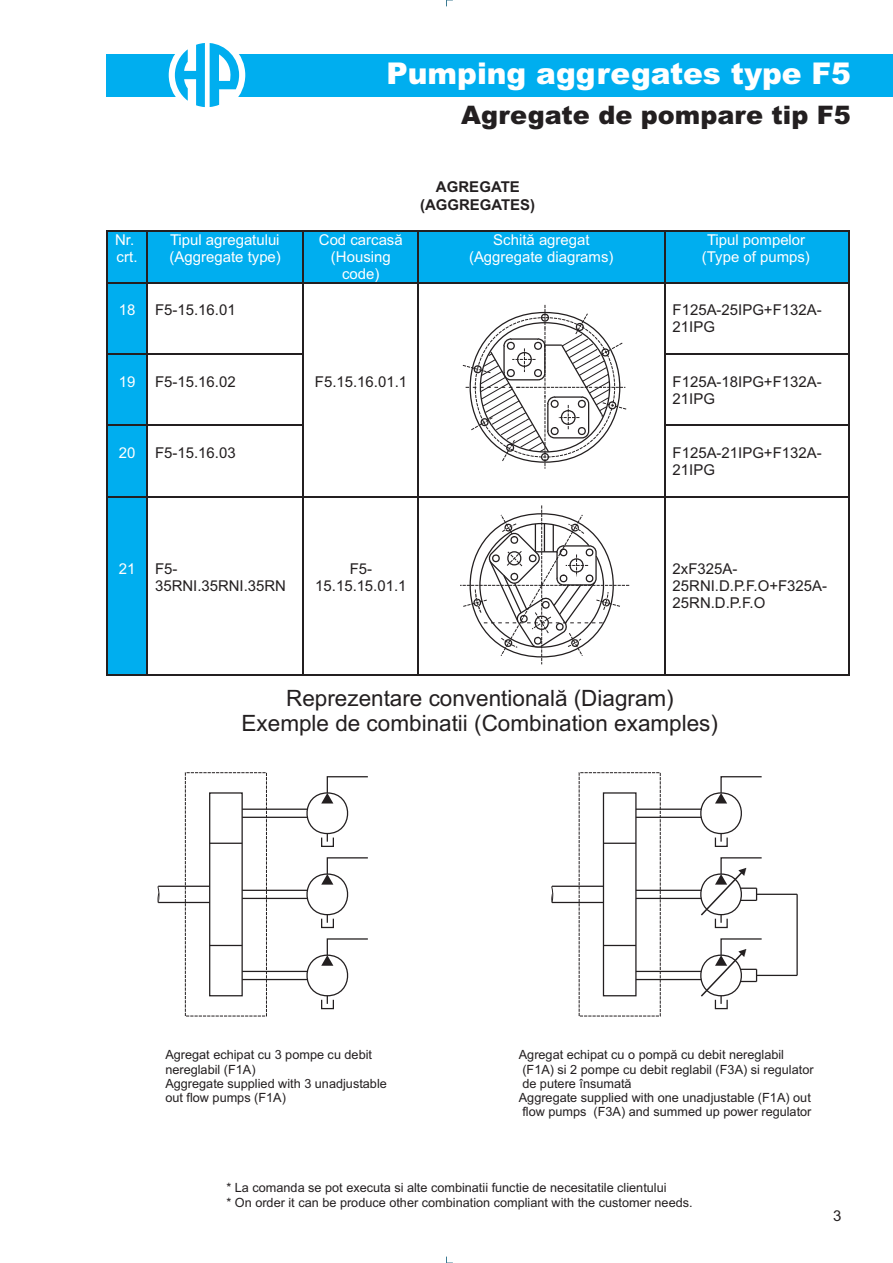
<style>
.page{position:relative;width:893px;height:1263px;background:#fff}
.page>*{position:absolute;margin:0;border:0;box-sizing:border-box;transform-origin:0 0}
.t1{font:900 30px "Arial";color:#fff}
.t2{font:900 25.5px "Arial";color:#231f20}
.t3{font:22.5px/25.2px "Arial";color:#231f20;text-align:center}
.t4{font:15px/17.1px "Arial";color:#231f20}
.t5{font:15px/17.1px "Arial";color:#fff;text-align:center}
.t6{font:700 15px/17.9px "Arial";color:#231f20;text-align:center}
.t7{font:12.75px/14.2px "Arial";color:#231f20}
</style>
<div class="page">
<div style="left:106px;top:230px;width:40px;height:445px;background:#00aeef"></div>
<div style="left:106px;top:230px;width:742px;height:53px;background:#00aeef"></div>
<div style="left:106px;top:54px;width:787px;height:42px;background:#00aeef"></div>
<div style="left:169px;top:37px;width:76px;height:76px;background:#fff;border-radius:50%"></div>
<svg style="left:175px;top:43px;width:64px;height:64px"></svg>
<hr style="left:108px;top:230px;width:38px;height:1px;background:#231f20">
<hr style="left:148px;top:230px;width:155px;height:1px;background:#231f20">
<hr style="left:304px;top:230px;width:114px;height:1px;background:#231f20">
<hr style="left:419px;top:230px;width:245px;height:1px;background:#231f20">
<hr style="left:665px;top:230px;width:183px;height:1px;background:#231f20">
<hr style="left:106px;top:231px;width:2px;height:51px;background:#231f20">
<hr style="left:146px;top:231px;width:2px;height:51px;background:#231f20">
<hr style="left:303px;top:231px;width:1px;height:51px;background:#231f20">
<hr style="left:418px;top:231px;width:1px;height:51px;background:#231f20">
<hr style="left:664px;top:231px;width:1px;height:51px;background:#231f20">
<hr style="left:848px;top:231px;width:1px;height:51px;background:#231f20">
<hr style="left:108px;top:282px;width:38px;height:1px;background:#231f20">
<hr style="left:148px;top:282px;width:155px;height:1px;background:#231f20">
<hr style="left:304px;top:282px;width:114px;height:1px;background:#231f20">
<hr style="left:419px;top:282px;width:245px;height:1px;background:#231f20">
<hr style="left:665px;top:282px;width:183px;height:1px;background:#231f20">
<hr style="left:106px;top:283px;width:2px;height:71px;background:#231f20">
<hr style="left:146px;top:283px;width:2px;height:71px;background:#231f20">
<hr style="left:303px;top:283px;width:1px;height:71px;background:#231f20">
<hr style="left:418px;top:283px;width:1px;height:71px;background:#231f20">
<hr style="left:664px;top:283px;width:1px;height:71px;background:#231f20">
<hr style="left:848px;top:283px;width:1px;height:71px;background:#231f20">
<hr style="left:108px;top:354px;width:38px;height:1px;background:#231f20">
<hr style="left:148px;top:354px;width:155px;height:1px;background:#231f20">
<hr style="left:665px;top:354px;width:183px;height:1px;background:#231f20">
<hr style="left:106px;top:355px;width:2px;height:70px;background:#231f20">
<hr style="left:146px;top:355px;width:2px;height:70px;background:#231f20">
<hr style="left:303px;top:355px;width:1px;height:70px;background:#231f20">
<hr style="left:418px;top:355px;width:1px;height:70px;background:#231f20">
<hr style="left:664px;top:355px;width:1px;height:70px;background:#231f20">
<hr style="left:848px;top:355px;width:1px;height:70px;background:#231f20">
<hr style="left:108px;top:425px;width:38px;height:1px;background:#231f20">
<hr style="left:148px;top:425px;width:155px;height:1px;background:#231f20">
<hr style="left:665px;top:425px;width:183px;height:1px;background:#231f20">
<hr style="left:106px;top:426px;width:2px;height:70px;background:#231f20">
<hr style="left:146px;top:426px;width:2px;height:70px;background:#231f20">
<hr style="left:303px;top:426px;width:1px;height:70px;background:#231f20">
<hr style="left:418px;top:426px;width:1px;height:70px;background:#231f20">
<hr style="left:664px;top:426px;width:1px;height:70px;background:#231f20">
<hr style="left:848px;top:426px;width:1px;height:70px;background:#231f20">
<hr style="left:108px;top:496px;width:38px;height:1px;background:#231f20">
<hr style="left:148px;top:496px;width:155px;height:1px;background:#231f20">
<hr style="left:304px;top:496px;width:114px;height:1px;background:#231f20">
<hr style="left:419px;top:496px;width:245px;height:1px;background:#231f20">
<hr style="left:665px;top:496px;width:183px;height:1px;background:#231f20">
<hr style="left:106px;top:497px;width:2px;height:178px;background:#231f20">
<hr style="left:108px;top:675px;width:38px;height:1px;background:#231f20">
<hr style="left:146px;top:497px;width:2px;height:178px;background:#231f20">
<hr style="left:148px;top:675px;width:155px;height:1px;background:#231f20">
<hr style="left:303px;top:497px;width:1px;height:178px;background:#231f20">
<hr style="left:304px;top:675px;width:114px;height:1px;background:#231f20">
<hr style="left:418px;top:497px;width:1px;height:178px;background:#231f20">
<hr style="left:419px;top:675px;width:245px;height:1px;background:#231f20">
<hr style="left:664px;top:497px;width:1px;height:178px;background:#231f20">
<hr style="left:665px;top:675px;width:183px;height:1px;background:#231f20">
<hr style="left:848px;top:497px;width:1px;height:178px;background:#231f20">
<svg style="left:460px;top:505px;width:170px;height:159px"></svg>
<div style="left:209px;top:792px;width:34px;height:204px;border:1px solid #231f20"></div>
<div style="left:185px;top:772px;width:82px;height:244px;border:1px dashed #231f20"></div>
<div style="left:321px;top:918px;width:13px;height:10px;border:1px solid #231f20"></div>
<div style="left:321px;top:837px;width:13px;height:10px;border:1px solid #231f20"></div>
<div style="left:321px;top:999px;width:13px;height:10px;border:1px solid #231f20"></div>
<svg style="left:158px;top:887px;width:1px;height:15px"></svg>
<div style="left:603px;top:792px;width:34px;height:204px;border:1px solid #231f20"></div>
<div style="left:715px;top:999px;width:13px;height:10px;border:1px solid #231f20"></div>
<svg style="left:551px;top:886px;width:2px;height:17px"></svg>
<div style="left:715px;top:918px;width:13px;height:10px;border:1px solid #231f20"></div>
<div style="left:715px;top:837px;width:13px;height:10px;border:1px solid #231f20"></div>
<hr style="left:757px;top:975px;width:40px;height:1px;background:#231f20">
<hr style="left:796px;top:894px;width:2px;height:81px;background:#231f20">
<hr style="left:757px;top:894px;width:40px;height:1px;background:#231f20">
<svg style="left:694px;top:776px;width:68px;height:66px"></svg>
<svg style="left:694px;top:857px;width:69px;height:66px"></svg>
<hr style="left:636px;top:808px;width:65px;height:2px;background:#231f20">
<hr style="left:636px;top:817px;width:65px;height:1px;background:#231f20">
<hr style="left:603px;top:843px;width:33px;height:1px;background:#231f20">
<hr style="left:636px;top:890px;width:65px;height:1px;background:#231f20">
<hr style="left:636px;top:898px;width:65px;height:1px;background:#231f20">
<hr style="left:552px;top:886px;width:51px;height:1px;background:#231f20">
<hr style="left:552px;top:902px;width:51px;height:1px;background:#231f20">
<svg style="left:694px;top:938px;width:69px;height:66px"></svg>
<hr style="left:636px;top:979px;width:65px;height:1px;background:#231f20">
<hr style="left:636px;top:971px;width:65px;height:1px;background:#231f20">
<hr style="left:603px;top:945px;width:33px;height:1px;background:#231f20">
<hr style="left:210px;top:945px;width:32px;height:1px;background:#231f20">
<hr style="left:210px;top:843px;width:32px;height:1px;background:#231f20">
<svg style="left:300px;top:938px;width:68px;height:66px"></svg>
<hr style="left:242px;top:971px;width:65px;height:1px;background:#231f20">
<hr style="left:242px;top:979px;width:65px;height:1px;background:#231f20">
<hr style="left:242px;top:817px;width:65px;height:1px;background:#231f20">
<hr style="left:242px;top:808px;width:65px;height:2px;background:#231f20">
<svg style="left:300px;top:776px;width:68px;height:66px"></svg>
<svg style="left:300px;top:857px;width:68px;height:66px"></svg>
<hr style="left:242px;top:898px;width:65px;height:1px;background:#231f20">
<hr style="left:242px;top:890px;width:65px;height:1px;background:#231f20">
<hr style="left:158px;top:902px;width:52px;height:1px;background:#231f20">
<hr style="left:158px;top:886px;width:52px;height:1px;background:#231f20">
<svg style="left:462px;top:305px;width:165px;height:164px"></svg>
<svg style="left:446px;top:0;width:7px;height:7px"></svg>
<svg style="left:446px;top:1256px;width:7px;height:7px"></svg>
<h1 class="t1" style="left:386px;top:63px;width:466px">Pumping aggregates type F5</h1>
<h2 class="t2" style="left:461px;top:105px;width:391px">Agregate de pompare tip F5</h2>
<p class="t6" style="left:420px;top:179px;width:117px">AGREGATE (AGGREGATES)</p>
<p class="t5" style="left:115px;top:232px;width:24px;text-align:left">Nr. crt.</p>
<p class="t5" style="left:170px;top:232px;width:113px;text-align:left">Tipul agregatului (Aggregate type)</p>
<p class="t5" style="left:319px;top:232px;width:85px">Cod carcasă (Housing code)</p>
<p class="t5" style="left:469px;top:232px;width:146px">Schită agregat (Aggregate diagrams)</p>
<p class="t5" style="left:702px;top:232px;width:109px">Tipul pompelor (Type of pumps)</p>
<p class="t5" style="left:119px;top:303px;width:18px">18</p>
<p class="t4" style="left:155px;top:303px;width:82px">F5-15.16.01</p>
<p class="t4" style="left:673px;top:303px;width:151px">F125A-25IPG+F132A-<br>21IPG</p>
<p class="t5" style="left:119px;top:374px;width:18px">19</p>
<p class="t4" style="left:155px;top:374px;width:82px">F5-15.16.02</p>
<p class="t4" style="left:315px;top:374px;width:94px">F5.15.16.01.1</p>
<p class="t4" style="left:673px;top:374px;width:151px">F125A-18IPG+F132A-<br>21IPG</p>
<p class="t5" style="left:119px;top:445px;width:18px">20</p>
<p class="t4" style="left:155px;top:445px;width:82px">F5-15.16.03</p>
<p class="t4" style="left:673px;top:445px;width:151px">F125A-21IPG+F132A-<br>21IPG</p>
<p class="t5" style="left:119px;top:562px;width:18px">21</p>
<p class="t4" style="left:155px;top:562px;width:132px">F5-<br>35RNI.35RNI.35RN</p>
<p class="t4" style="left:315px;top:562px;width:93px;text-align:center">F5-<br>15.15.15.01.1</p>
<p class="t4" style="left:673px;top:562px;width:156px">2xF325A-<br>25RNI.D.P.F.O+F325A-<br>25RN.D.P.F.O</p>
<h3 class="t3" style="left:242px;top:687px;width:478px">Reprezentare conventională (Diagram)<br>Exemple de combinatii (Combination examples)</h3>
<p class="t7" style="left:165px;top:1049px;width:223px">Agregat echipat cu 3 pompe cu debit nereglabil (F1A)<br>Aggregate supplied with 3 unadjustable out flow pumps (F1A)</p>
<p class="t7" style="left:519px;top:1049px;width:296px">Agregat echipat cu o pompă cu debit nereglabil (F1A) si 2 pompe cu debit reglabil (F3A) si regulator de putere însumată<br>Aggregate supplied with one unadjustable (F1A) out flow pumps (F3A) and summed up power regulator</p>
<p class="t7" style="left:226px;top:1182px;width:468px">* La comanda se pot executa si alte combinatii functie de necesitatile clientului<br>* On order it can be produce other combination compliant with the customer needs.</p>
<p class="t4" style="left:833px;top:1208px;width:10px">3</p>
</div>
